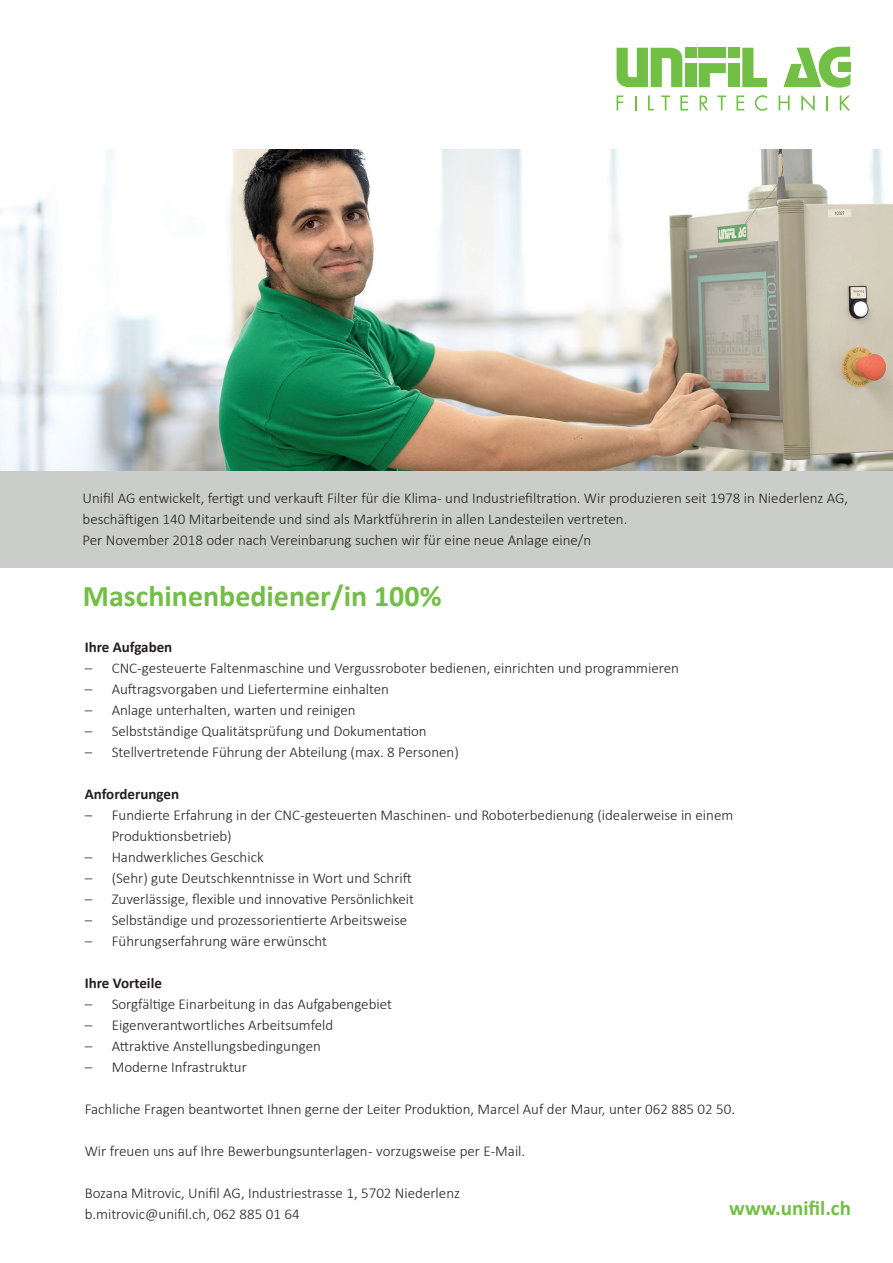
<style>
.page{position:relative;width:893px;height:1263px;background:#fff}
.page>*{position:absolute;margin:0;border:0;box-sizing:border-box;transform-origin:0 0}
.t1{font:700 30px "Calibri";color:#71bf44}
.t2{font:700 21px "Calibri";color:#71bf44}
.t3{font:300 15px/21px "Calibri";color:#231f20}
.t4{font:700 15px "Calibri";color:#231f20}
</style>
<div class="page">
<div style="left:0;top:470px;width:893px;height:98px;background:#cbcdca"></div>
<img style="left:0;top:149px;width:893px;height:322px">
<div style="left:728px;top:63px;width:11px;height:24px;background:#71bf44"></div>
<div style="left:728px;top:48px;width:11px;height:10px;background:#71bf44"></div>
<div style="left:685px;top:63px;width:11px;height:24px;background:#71bf44"></div>
<svg style="left:617px;top:48px;width:65px;height:39px"></svg>
<div style="left:685px;top:48px;width:11px;height:10px;background:#71bf44"></div>
<div style="left:699px;top:48px;width:27px;height:10px;background:#71bf44"></div>
<svg style="left:699px;top:63px;width:27px;height:24px"></svg>
<svg style="left:742px;top:48px;width:25px;height:39px"></svg>
<svg style="left:783px;top:47px;width:67px;height:41px"></svg>
<svg style="left:617px;top:96px;width:6px;height:14px"></svg>
<svg style="left:635px;top:96px;width:1px;height:14px"></svg>
<svg style="left:648px;top:96px;width:6px;height:14px"></svg>
<svg style="left:661px;top:96px;width:9px;height:14px"></svg>
<svg style="left:680px;top:96px;width:8px;height:14px"></svg>
<svg style="left:700px;top:96px;width:8px;height:14px"></svg>
<svg style="left:717px;top:96px;width:9px;height:14px"></svg>
<svg style="left:736px;top:96px;width:8px;height:14px"></svg>
<svg style="left:755px;top:95px;width:12px;height:16px"></svg>
<svg style="left:779px;top:96px;width:11px;height:14px"></svg>
<svg style="left:801px;top:95px;width:14px;height:16px"></svg>
<svg style="left:826px;top:96px;width:2px;height:14px"></svg>
<svg style="left:840px;top:96px;width:10px;height:14px"></svg>
<p class="t3" style="left:83px;top:488px;width:767px">Unifil AG entwickelt, fertigt und verkauft Filter für die Klima- und Industriefiltration. Wir produzieren seit 1978 in Niederlenz AG, beschäftigen 140 Mitarbeitende und sind als Marktführerin in allen Landesteilen vertreten.<br>Per November 2018 oder nach Vereinbarung suchen wir für eine neue Anlage eine/n</p>
<h1 class="t1" style="left:83px;top:575px;width:360px">Maschinenbediener/in 100%</h1>
<p class="t4" style="left:85px;top:636px;width:89px">Ihre Aufgaben</p>
<p class="t3" style="left:85px;top:657px;width:9px">‒</p>
<p class="t3" style="left:112px;top:657px;width:569px">CNC-gesteuerte Faltenmaschine und Vergussroboter bedienen, einrichten und programmieren</p>
<p class="t3" style="left:85px;top:678px;width:9px">‒</p>
<p class="t3" style="left:112px;top:678px;width:279px">Auftragsvorgaben und Liefertermine einhalten</p>
<p class="t3" style="left:85px;top:699px;width:9px">‒</p>
<p class="t3" style="left:112px;top:699px;width:245px">Anlage unterhalten, warten und reinigen</p>
<p class="t3" style="left:85px;top:720px;width:9px">‒</p>
<p class="t3" style="left:112px;top:720px;width:317px">Selbstständige Qualitätsprüfung und Dokumentation</p>
<p class="t3" style="left:85px;top:741px;width:9px">‒</p>
<p class="t3" style="left:112px;top:741px;width:349px">Stellvertretende Führung der Abteilung (max. 8 Personen)</p>
<p class="t4" style="left:85px;top:783px;width:96px">Anforderungen</p>
<p class="t3" style="left:85px;top:804px;width:9px">‒</p>
<p class="t3" style="left:112px;top:804px;width:623px">Fundierte Erfahrung in der CNC-gesteuerten Maschinen- und Roboterbedienung (idealerweise in einem<br>Produktionsbetrieb)</p>
<p class="t3" style="left:85px;top:846px;width:9px">‒</p>
<p class="t3" style="left:112px;top:846px;width:153px">Handwerkliches Geschick</p>
<p class="t3" style="left:85px;top:867px;width:9px">‒</p>
<p class="t3" style="left:112px;top:867px;width:302px">(Sehr) gute Deutschkenntnisse in Wort und Schrift</p>
<p class="t3" style="left:85px;top:888px;width:9px">‒</p>
<p class="t3" style="left:112px;top:888px;width:304px">Zuverlässige, flexible und innovative Persönlichkeit</p>
<p class="t3" style="left:85px;top:909px;width:9px">‒</p>
<p class="t3" style="left:112px;top:909px;width:297px">Selbständige und prozessorientierte Arbeitsweise</p>
<p class="t3" style="left:85px;top:930px;width:9px">‒</p>
<p class="t3" style="left:112px;top:930px;width:217px">Führungserfahrung wäre erwünscht</p>
<p class="t4" style="left:85px;top:972px;width:79px">Ihre Vorteile</p>
<p class="t3" style="left:85px;top:993px;width:9px">‒</p>
<p class="t3" style="left:112px;top:993px;width:282px">Sorgfältige Einarbeitung in das Aufgabengebiet</p>
<p class="t3" style="left:85px;top:1014px;width:9px">‒</p>
<p class="t3" style="left:112px;top:1014px;width:223px">Eigenverantwortliches Arbeitsumfeld</p>
<p class="t3" style="left:85px;top:1035px;width:9px">‒</p>
<p class="t3" style="left:112px;top:1035px;width:211px">Attraktive Anstellungsbedingungen</p>
<p class="t3" style="left:85px;top:1056px;width:9px">‒</p>
<p class="t3" style="left:112px;top:1056px;width:137px">Moderne Infrastruktur</p>
<p class="t3" style="left:85px;top:1098px;width:652px">Fachliche Fragen beantwortet Ihnen gerne der Leiter Produktion, Marcel Auf der Maur, unter 062 885 02 50.</p>
<p class="t3" style="left:85px;top:1140px;width:442px">Wir freuen uns auf Ihre Bewerbungsunterlagen - vorzugsweise per E-Mail.</p>
<p class="t3" style="left:85px;top:1182px;width:377px">Bozana Mitrovic, Unifil AG, Industriestrasse 1, 5702 Niederlenz b.mitrovic@unifil.ch, 062 885 01 64</p>
<h2 class="t2" style="left:729px;top:1193px;width:123px">www.unifil.ch</h2>
</div>
